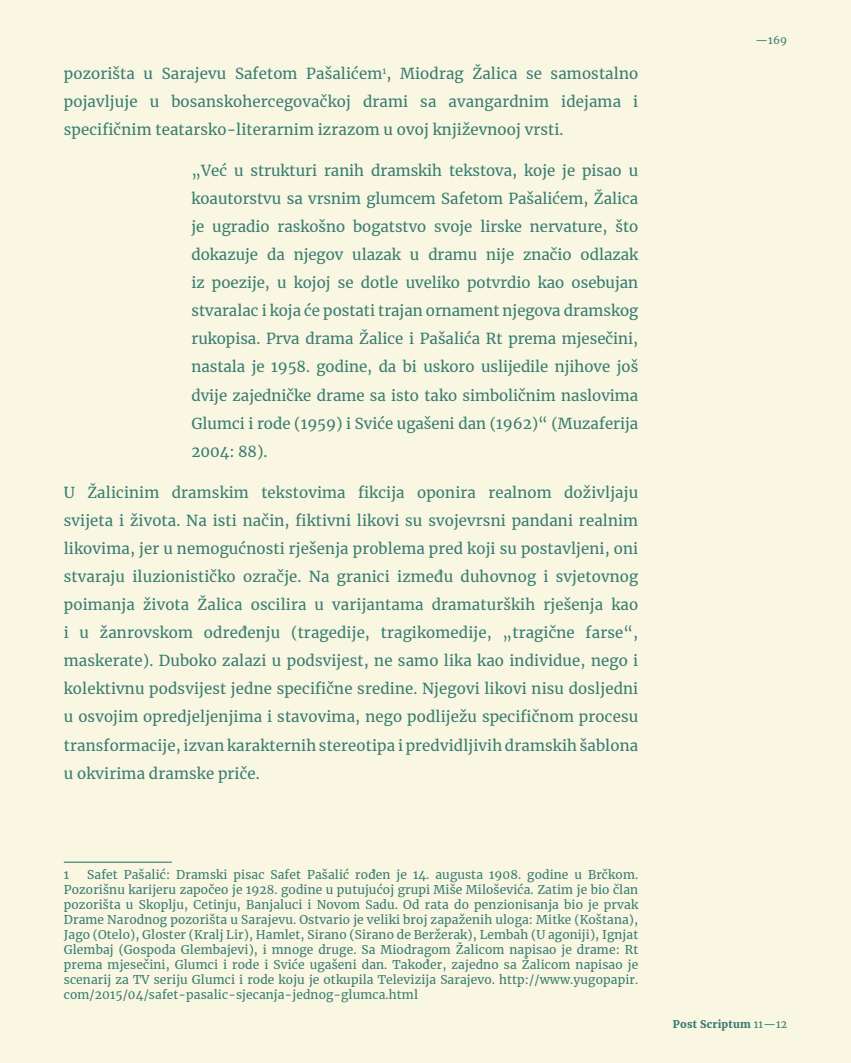
<style>
.page{position:relative;width:851px;height:1063px;background:#fff}
.page>*{position:absolute;margin:0;border:0;box-sizing:border-box;transform-origin:0 0}
.t1{font:15px/28px "Merriweather";letter-spacing:.01em;color:#377d70;text-align:justify}
.t2{font:12px/15px "Merriweather";letter-spacing:.01em;color:#377d70;text-align:justify}
.t3{font:900 10.5px "Merriweather";letter-spacing:.02em;color:#377d70}
.t4{font:10.5px "Merriweather";color:#377d70}
.s1{font-weight:400}
</style>
<div class="page">
<div style="left:0;top:0;width:850px;height:1063px;background:#f9f6e2"></div>
<hr style="left:64px;top:862px;width:108px;height:1px;background:#377d70">
<p class="t1" style="left:64px;top:59px;width:576px">pozorišta u Sarajevu Safetom Pašalićem<sup>1</sup>, Miodrag Žalica se samostalno pojavljuje u bosanskohercegovačkoj drami sa avangardnim idejama i specifičnim teatarsko-literarnim izrazom u ovoj književnooj vrsti.</p>
<p class="t1" style="left:191px;top:156px;width:448px">„Već u strukturi ranih dramskih tekstova, koje je pisao u koautorstvu sa vrsnim glumcem Safetom Pašalićem, Žalica je ugradio raskošno bogatstvo svoje lirske nervature, što dokazuje da njegov ulazak u dramu nije značio odlazak iz poezije, u kojoj se dotle uveliko potvrdio kao osebujan stvaralac i koja će postati trajan ornament njegova dramskog rukopisa. Prva drama Žalice i Pašalića Rt prema mjesečini, nastala je 1958. godine, da bi uskoro uslijedile njihove još dvije zajedničke drame sa isto tako simboličnim naslovima Glumci i rode (1959) i Sviće ugašeni dan (1962)“ (Muzaferija 2004: 88).</p>
<p class="t1" style="left:64px;top:478px;width:576px">U Žalicinim dramskim tekstovima fikcija oponira realnom doživljaju svijeta i života. Na isti način, fiktivni likovi su svojevrsni pandani realnim likovima, jer u nemogućnosti rješenja problema pred koji su postavljeni, oni stvaraju iluzionističko ozračje. Na granici između duhovnog i svjetovnog poimanja života Žalica oscilira u varijantama dramaturških rješenja kao i u žanrovskom određenju (tragedije, tragikomedije, „tragične farse“, maskerate). Duboko zalazi u podsvijest, ne samo lika kao individue, nego i kolektivnu podsvijest jedne specifične sredine. Njegovi likovi nisu dosljedni u osvojim opredjeljenjima i stavovima, nego podliježu specifičnom procesu transformacije, izvan karakternih stereotipa i predvidljivih dramskih šablona u okvirima dramske priče.</p>
<p class="t2" style="left:64px;top:867px;width:576px;text-indent:23px">Safet Pašalić: Dramski pisac Safet Pašalić rođen je 14. augusta 1908. godine u Brčkom.<br>Pozorišnu karijeru započeo je 1928. godine u putujućoj grupi Miše Miloševića. Zatim je bio član pozorišta u Skoplju, Cetinju, Banjaluci i Novom Sadu. Od rata do penzionisanja bio je prvak Drame Narodnog pozorišta u Sarajevu. Ostvario je veliki broj zapaženih uloga: Mitke (Koštana), Jago (Otelo), Gloster (Kralj Lir), Hamlet, Sirano (Sirano de Beržerak), Lembah (U agoniji), Ignjat Glembaj (Gospoda Glembajevi), i mnoge druge. Sa Miodragom Žalicom napisao je drame: Rt prema mjesečini, Glumci i rode i Sviće ugašeni dan. Također, zajedno sa Žalicom napisao je scenarij za TV seriju Glumci i rode koju je otkupila Televizija Sarajevo. http://www.yugopapir. com/2015/04/safet-pasalic-sjecanja-jednog-glumca.html</p>
<p class="t2" style="left:64px;top:867px;width:7px">1</p>
<p class="t4" style="left:755px;top:33px;width:33px">—169</p>
<p class="t3" style="left:673px;top:1017px;width:116px">Post Scriptum <span class="s1">11—12</span></p>
</div>
